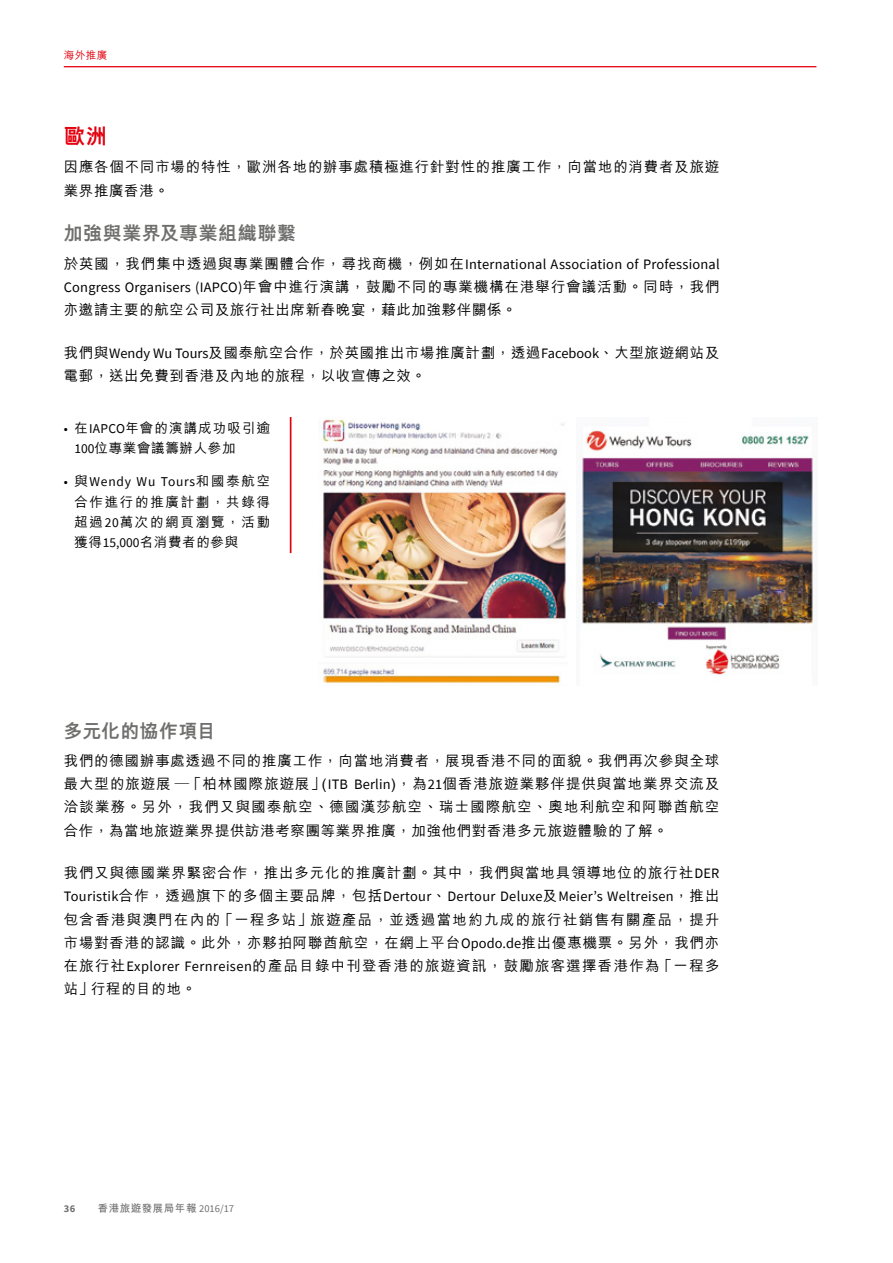
<style>
.page{position:relative;width:893px;height:1263px;background:#fff}
.page>*{position:absolute;margin:0;border:0;box-sizing:border-box;transform-origin:0 0}
.t1{font:800 21px "M Hei HK";color:#e3000f}
.t2{font:800 18.75px "M Hei HK";letter-spacing:.035em;color:#6f6f6e}
.t3{font:800 18.75px "M Hei HK";letter-spacing:.015em;color:#6f6f6e}
.t4{font:500 14.4px/23.2px "M Hei HK";letter-spacing:.06em;color:#000}
.t5{font:14.4px "Source Sans Pro";letter-spacing:.015em;color:#000}
.t6{font:500 13.5px/20.2px "M Hei HK";letter-spacing:.08em;color:#000}
.t7{font:13.5px "Source Sans Pro";letter-spacing:.055em;color:#000}
.t8{font:700 10.5px "M Hei HK";letter-spacing:.05em;color:#6f6f6e}
.t9{font:500 10.5px "M Hei HK";color:#e3000f}
.t10{font:700 10.5px "Source Sans Pro";color:#6f6f6e}
.s1{font-family:"M Hei HK";font-weight:500}
.s2{font-family:"Source Sans Pro";font-weight:400}
</style>
<div class="page">
<hr style="left:290px;top:417px;width:1px;height:136px;background:#e3000f">
<img style="left:576px;top:430px;width:241px;height:245px">
<img style="left:322px;top:418px;width:244px;height:265px">
<hr style="left:64px;top:66px;width:752px;height:1px;background:#e3000f">
<p class="t9" style="left:64px;top:47px;width:45px">海外推廣</p>
<h1 class="t1" style="left:64px;top:125px;width:45px">歐洲</h1>
<p class="t4" style="left:64px;top:154px;width:657px">因應各個不同市場的特性，歐洲各地的辦事處積極進行針對性的推廣工作，向當地的消費者及旅遊業界推廣香港。</p>
<h2 class="t2" style="left:64px;top:224px;width:234px">加強與業界及專業組織聯繫</h2>
<p class="t5" style="left:64px;top:255px;width:657px"><span class="s1">於英國，我們集中透過與專業團體合作，尋找商機，例如在</span>International Association of Professional</p>
<p class="t4" style="left:64px;top:274px;width:657px"><span class="s2">Congress Organisers (IAPCO)</span>年會中進行演講，鼓勵不同的專業機構在港舉行會議活動。同時，我們亦邀請主要的航空公司及旅行社出席新春晚宴，藉此加強夥伴關係。</p>
<p class="t4" style="left:64px;top:340px;width:657px">我們與<span class="s2">Wendy Wu Tours</span>及國泰航空合作，於英國推出市場推廣計劃，透過<span class="s2">Facebook</span>、大型旅遊網站及電郵，送出免費到香港及內地的旅程，以收宣傳之效。</p>
<p class="t6" style="left:74px;top:417px;width:197px;text-indent:-11px"><span class="s2">•</span> 在<span class="s2">IAPCO</span>年會的演講成功吸引逾<br><span class="s2">100</span>位專業會議籌辦人參加</p>
<p class="t7" style="left:64px;top:473px;width:208px">• <span class="s1">與</span>Wendy Wu Tours<span class="s1">和國泰航空</span></p>
<p class="t6" style="left:74px;top:490px;width:197px;text-align:justify">合作進行的推廣計劃，共錄得超過<span class="s2">20</span>萬次的網頁瀏覽，活動獲得<span class="s2">15,000</span>名消費者的參與</p>
<h2 class="t3" style="left:64px;top:721px;width:153px">多元化的協作項目</h2>
<p class="t4" style="left:64px;top:748px;width:657px;text-align:justify">我們的德國辦事處透過不同的推廣工作，向當地消費者，展現香港不同的面貌。我們再次參與全球最大型的旅遊展 — 「柏林國際旅遊展」(<span class="s2">ITB Berlin</span>)，為<span class="s2">21</span>個香港旅遊業夥伴提供與當地業界交流及洽談業務。另外，我們又與國泰航空、德國漢莎航空、瑞士國際航空、奧地利航空和阿聯酋航空合作，為當地旅遊業界提供訪港考察團等業界推廣，加強他們對香港多元旅遊體驗的了解。</p>
<p class="t4" style="left:64px;top:860px;width:657px">我們又與德國業界緊密合作，推出多元化的推廣計劃。其中，我們與當地具領導地位的旅行社<span class="s2">DER</span></p>
<p class="t5" style="left:64px;top:887px;width:657px">Touristik<span class="s1">合作，透過旗下的多個主要品牌，包括</span>Dertour<span class="s1">、</span>Dertour Deluxe<span class="s1">及</span>Meier’s Weltreisen<span class="s1">，推出</span></p>
<p class="t4" style="left:64px;top:906px;width:657px;text-align:justify">包含香港與澳門在內的「一程多站」旅遊產品，並透過當地約九成的旅行社銷售有關產品，提升市場對香港的認識。此外，亦夥拍阿聯酋航空，在網上平台<span class="s2">Opodo.de</span>推出優惠機票。另外，我們亦在旅行社<span class="s2">Explorer Fernreisen</span>的產品目錄中刊登香港的旅遊資訊，鼓勵旅客選擇香港作為「一程多站」行程的目的地。</p>
<p class="t10" style="left:64px;top:1201px;width:13px">36</p>
<p class="t8" style="left:98px;top:1201px;width:138px">香港旅遊發展局年報 <span class="s2">2016/17</span></p>
</div>
